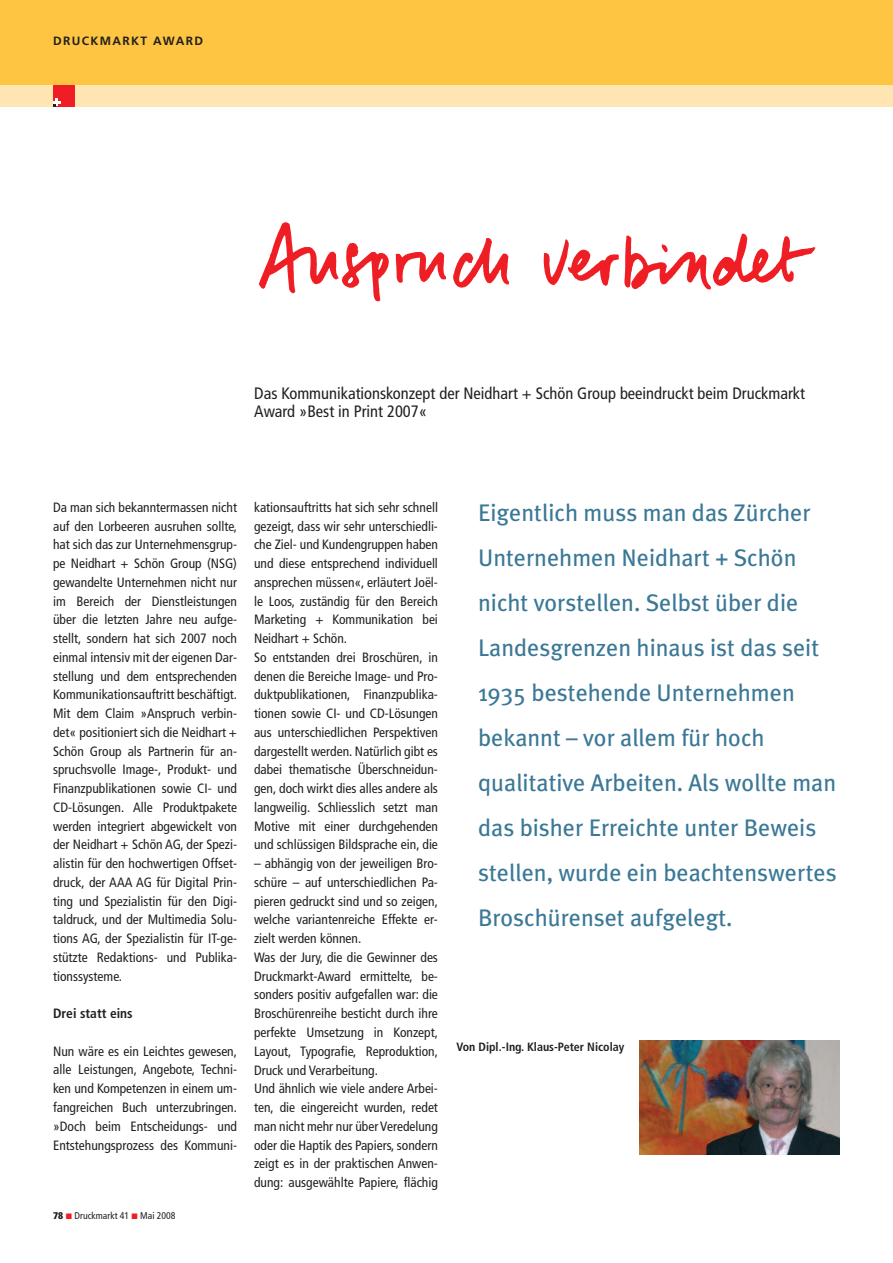
<style>
.page{position:relative;width:893px;height:1263px;background:#fff}
.page>*{position:absolute;margin:0;border:0;box-sizing:border-box;transform-origin:0 0}
.t1{font:24px/45px "Meta Plus";color:#3b7897}
.t2{font:condensed 16.5px/18px "Frutiger";color:#231f20}
.t3{font:condensed 13.5px/18.8px "Frutiger";color:#231f20;text-align:justify}
.t4{font:700 condensed 13.5px "Frutiger";color:#231f20}
.t5{font:700 condensed 12px "Frutiger";color:#231f20}
.t6{font:700 12px "Frutiger CE";letter-spacing:.11em;color:#231f20}
.t7{font:condensed 9.75px "Frutiger";color:#231f20}
.s1{font-weight:900}
</style>
<div class="page">
<img style="left:639px;top:1041px;width:201px;height:113px">
<div style="left:0;top:0;width:893px;height:85px;background:#fec542"></div>
<div style="left:0;top:85px;width:893px;height:21px;background:#fee5b1"></div>
<div style="left:53px;top:85px;width:21px;height:21px;background:#ee1e24"></div>
<svg style="left:53px;top:98px;width:8px;height:8px"></svg>
<img style="left:258px;top:222px;width:558px;height:80px">
<p class="t6" style="left:53px;top:36px;width:151px">DRUCKMARKT AWARD</p>
<p class="t2" style="left:254px;top:386px;width:552px">Das Kommunikationskonzept der Neidhart + Schön Group beeindruckt beim Druckmarkt<br>Award »Best in Print 2007«</p>
<p class="t3" style="left:53px;top:499px;width:185px">Da man sich bekanntermassen nicht auf den Lorbeeren ausruhen sollte, hat sich das zur Unternehmensgrup&shy;pe Neidhart + Schön Group (NSG) gewandelte Unternehmen nicht nur im Bereich der Dienstleistungen über die letzten Jahre neu aufge&shy;stellt, sondern hat sich 2007 noch einmal intensiv mit der eigenen Dar&shy;stellung und dem entsprechenden Kommunikationsauftritt beschäftigt.<br>Mit dem Claim »Anspruch verbin&shy;det« positioniert sich die Neidhart + Schön Group als Partnerin für an&shy;spruchsvolle Image-, Produkt- und Finanzpublikationen sowie CI- und CD-Lösungen. Alle Produktpakete werden integriert abgewickelt von der Neidhart + Schön AG, der Spezi&shy;alistin für den hochwertigen Offset&shy;druck, der AAA AG für Digital Prin&shy;ting und Spezialistin für den Digi&shy;taldruck, und der Multimedia Solu&shy;tions AG, der Spezialistin für IT-ge&shy;stützte Redaktions- und Publika&shy;tionssysteme.</p>
<p class="t4" style="left:53px;top:1008px;width:81px">Drei statt eins</p>
<p class="t3" style="left:53px;top:1043px;width:185px">Nun wäre es ein Leichtes gewesen, alle Leistungen, Angebote, Techni&shy;ken und Kompetenzen in einem um&shy;fangreichen Buch unterzubringen. »Doch beim Entscheidungs- und Entstehungsprozess des Kommuni-</p>
<p class="t7" style="left:53px;top:1212px;width:124px"><span class="s1">78</span> Druckmarkt 41 Mai 2008</p>
<p class="t3" style="left:254px;top:499px;width:185px;text-align:left">kationsauftritts hat sich sehr schnell gezeigt, dass wir sehr unterschiedli&shy;che Ziel- und Kundengruppen haben und diese entsprechend individuell ansprechen müssen«, erläutert Joël&shy;le Loos, zuständig für den Bereich Marketing + Kommunikation bei Neidhart + Schön.<br>So entstanden drei Broschüren, in denen die Bereiche Image- und Pro&shy;duktpublikationen, Finanzpublika&shy;tionen sowie CI- und CD-Lösungen aus unterschiedlichen Perspektiven dargestellt werden. Natürlich gibt es dabei thematische Überschneidun&shy;gen, doch wirkt dies alles andere als langweilig. Schliesslich setzt man Motive mit einer durchgehenden und schlüssigen Bildsprache ein, die</p>
<p class="t3" style="left:254px;top:855px;width:185px;text-align:left">– abhängig von der jeweiligen Bro&shy;schüre – auf unterschiedlichen Pa&shy;pieren gedruckt sind und so zeigen, welche variantenreiche Effekte er&shy;zielt werden können.<br>Was der Jury, die die Gewinner des Druckmarkt-Award ermittelte, be&shy;sonders positiv aufgefallen war: die Broschürenreihe besticht durch ihre perfekte Umsetzung in Konzept, Layout, Typografie, Reproduktion, Druck und Verarbeitung.<br>Und ähnlich wie viele andere Arbei&shy;ten, die eingereicht wurden, redet man nicht mehr nur über Veredelung oder die Haptik des Papiers, sondern zeigt es in der praktischen Anwen&shy;dung: ausgewählte Papiere, flächig</p>
<p class="t1" style="left:478px;top:490px;width:360px">Eigentlich muss man das Zürcher<br>Unternehmen Neidhart + Schön nicht vorstellen. Selbst über die<br>Landesgrenzen hinaus ist das seit<br>1935 bestehende Unternehmen bekannt – vor allem für hoch qualitative Arbeiten. Als wollte man das bisher Erreichte unter Beweis stellen, wurde ein beachtenswertes<br>Broschürenset aufgelegt.</p>
<p class="t5" style="left:456px;top:1042px;width:169px">Von Dipl.-Ing. Klaus-Peter Nicolay</p>
</div>
